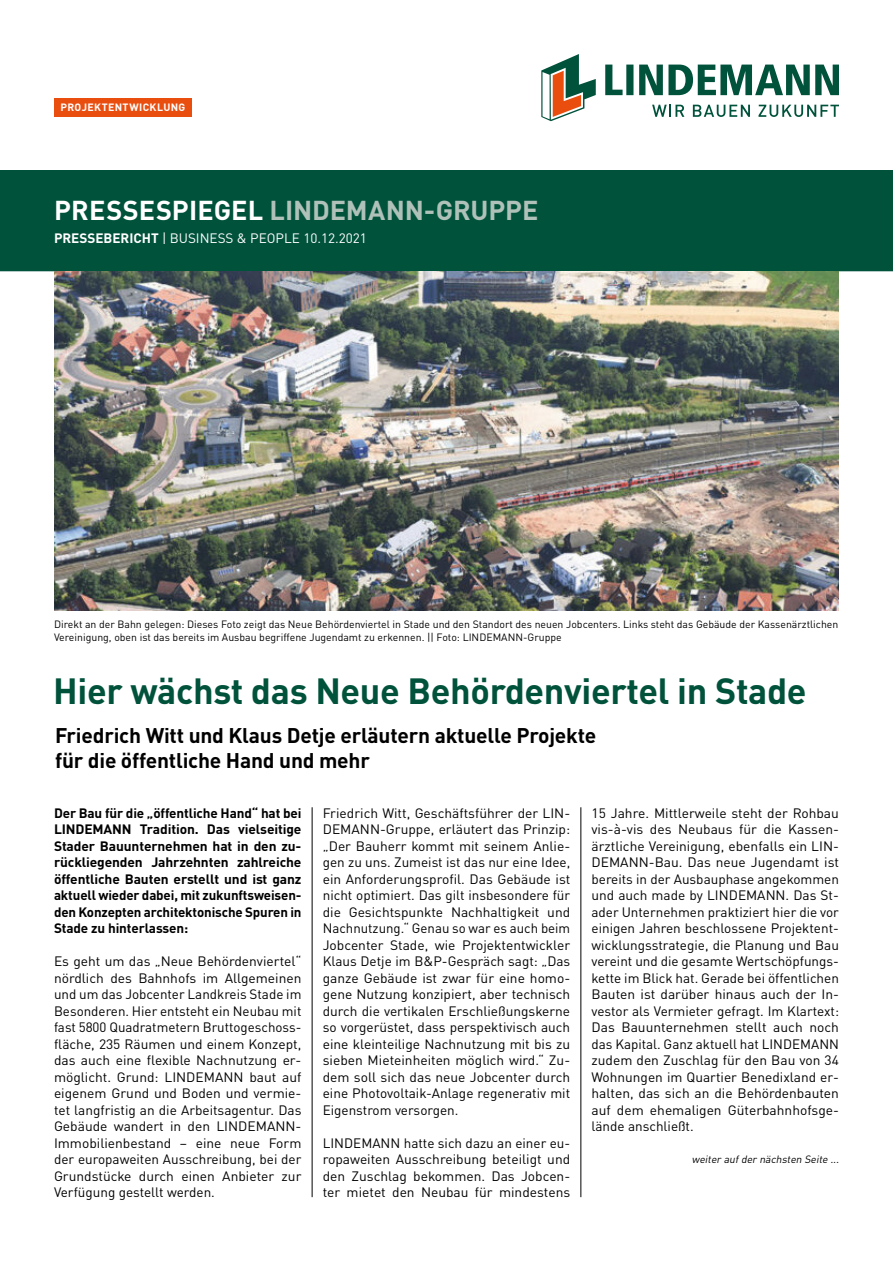
<style>
.page{position:relative;width:893px;height:1263px;background:#fff}
.page>*{position:absolute;margin:0;border:0;box-sizing:border-box;transform-origin:0 0}
.t1{font:700 36px "DINOT";letter-spacing:-.01em;color:#00523b}
.t2{font:700 27px "DINOT";color:#afc1b8}
.t3{font:700 21px/25.2px "DINOT";letter-spacing:-.01em;color:#000}
.t4{font:13.5px/16.5px "DINOT";color:#000;text-align:justify}
.t5{font:700 13.5px/16.5px "DINOT";letter-spacing:-.01em;color:#000;text-align:justify}
.t6{font:13.5px "DINOT";color:#fff}
.t7{font:10.5px/12.6px "DINOT";color:#000}
.t8{font:italic 10.5px "DINOT";color:#000}
.t9{font:700 10.5px "DINOT";letter-spacing:.035em;color:#fff}
.s1{color:#fff}
.s2{font-weight:700}
</style>
<div class="page">
<div style="left:0;top:171px;width:893px;height:101px;background:#00523b"></div>
<svg style="left:605px;top:65px;width:234px;height:30px"></svg>
<svg style="left:652px;top:105px;width:32px;height:12px"></svg>
<svg style="left:693px;top:105px;width:57px;height:12px"></svg>
<svg style="left:758px;top:105px;width:81px;height:12px"></svg>
<svg style="left:541px;top:54px;width:55px;height:67px"></svg>
<hr style="left:312px;top:807px;width:1px;height:390px;background:#000">
<hr style="left:581px;top:807px;width:1px;height:390px;background:#000">
<svg style="left:0;top:271px;width:893px;height:1px"></svg>
<img style="left:54px;top:271px;width:785px;height:339px">
<div style="left:54px;top:98px;width:138px;height:19px;background:#e94e0f"></div>
<p class="t9" style="left:60px;top:101px;width:127px">PROJEKTENTWICKLUNG</p>
<h2 class="t2" style="left:54px;top:193px;width:486px"><span class="s1">PRESSESPIEGEL</span> LINDEMANN-GRUPPE</h2>
<p class="t6" style="left:54px;top:229px;width:314px"><span class="s2">PRESSEBERICHT</span> | BUSINESS &amp; PEOPLE 10.12.2021</p>
<p class="t7" style="left:54px;top:618px;width:786px">Direkt an der Bahn gelegen: Dieses Foto zeigt das Neue Behördenviertel in Stade und den Standort des neuen Jobcenters. Links steht das Gebäude der Kassenärztlichen<br>Vereinigung, oben ist das bereits im Ausbau begriffene Jugendamt zu erkennen. || Foto: LINDEMANN-Gruppe</p>
<h1 class="t1" style="left:53px;top:667px;width:755px">Hier wächst das Neue Behördenviertel in Stade</h1>
<h3 class="t3" style="left:55px;top:722px;width:543px">Friedrich Witt und Klaus Detje erläutern aktuelle Projekte für die öffentliche Hand und mehr</h3>
<p class="t5" style="left:54px;top:804px;width:249px">Der Bau für die „öffentliche Hand“ hat bei LINDEMANN Tradition. Das vielseitige Stader Bauunternehmen hat in den zu&shy;rückliegenden Jahrzehnten zahlreiche öffentliche Bauten erstellt und ist ganz aktuell wieder dabei, mit zukunftsweisen&shy;den Konzepten architektonische Spuren in Stade zu hinterlassen:</p>
<p class="t4" style="left:54px;top:953px;width:249px">Es geht um das „Neue Behördenviertel“ nördlich des Bahnhofs im Allgemeinen und um das Jobcenter Landkreis Stade im Besonderen. Hier entsteht ein Neubau mit fast 5800 Quadratmetern Bruttogeschoss&shy;fläche, 235 Räumen und einem Konzept, das auch eine flexible Nachnutzung er&shy;möglicht. Grund: LINDEMANN baut auf eigenem Grund und Boden und vermie&shy;tet langfristig an die Arbeitsagentur. Das Gebäude wandert in den LINDEMANN-Immobilienbestand – eine neue Form der europaweiten Ausschreibung, bei der Grundstücke durch einen Anbieter zur Verfügung gestellt werden.</p>
<p class="t4" style="left:323px;top:804px;width:249px">Friedrich Witt, Geschäftsführer der LIN-DEMANN-Gruppe, erläutert das Prinzip: „Der Bauherr kommt mit seinem Anlie&shy;gen zu uns. Zumeist ist das nur eine Idee, ein Anforderungsprofil. Das Gebäude ist nicht optimiert. Das gilt insbesondere für die Gesichtspunkte Nachhaltigkeit und Nachnutzung.“ Genau so war es auch beim Jobcenter Stade, wie Projektentwickler Klaus Detje im B&amp;P-Gespräch sagt: „Das ganze Gebäude ist zwar für eine homo&shy;gene Nutzung konzipiert, aber technisch durch die vertikalen Erschließungskerne so vorgerüstet, dass perspektivisch auch eine kleinteilige Nachnutzung mit bis zu sieben Mieteinheiten möglich wird.“ Zu&shy;dem soll sich das neue Jobcenter durch eine Photovoltaik-Anlage regenerativ mit Eigenstrom versorgen.</p>
<p class="t4" style="left:323px;top:1134px;width:249px">LINDEMANN hatte sich dazu an einer eu&shy;ropaweiten Ausschreibung beteiligt und den Zuschlag bekommen. Das Jobcen&shy;ter mietet den Neubau für mindestens</p>
<p class="t4" style="left:591px;top:804px;width:249px">15 Jahre. Mittlerweile steht der Rohbau vis-à-vis des Neubaus für die Kassen&shy;ärztliche Vereinigung, ebenfalls ein LIN-DEMANN-Bau. Das neue Jugendamt ist bereits in der Ausbauphase angekommen und auch made by LINDEMANN. Das St&shy;ader Unternehmen praktiziert hier die vor einigen Jahren beschlossene Projektent&shy;wicklungsstrategie, die Planung und Bau vereint und die gesamte Wertschöpfungs&shy;kette im Blick hat. Gerade bei öffentlichen Bauten ist darüber hinaus auch der In&shy;vestor als Vermieter gefragt. Im Klartext:<br>Das Bauunternehmen stellt auch noch das Kapital. Ganz aktuell hat LINDEMANN zudem den Zuschlag für den Bau von 34<br>Wohnungen im Quartier Benedixland er&shy;halten, das sich an die Behördenbauten auf dem ehemaligen Güterbahnhofsge&shy;lände anschließt.</p>
<p class="t8" style="left:692px;top:1153px;width:151px">weiter aufder nächsten Seite ...</p>
</div>
